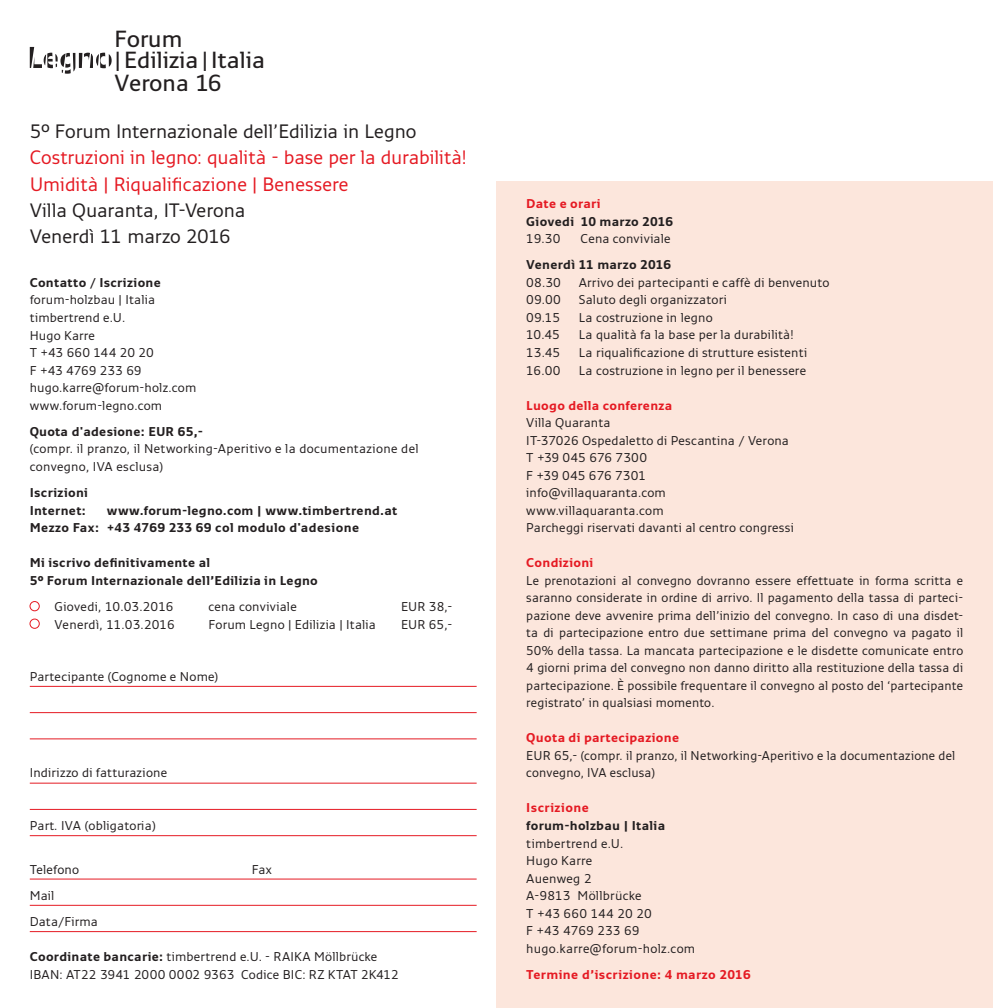
<style>
.page{position:relative;width:999px;height:1008px;background:#fff}
.page>*{position:absolute;margin:0;border:0;box-sizing:border-box;transform-origin:0 0}
.t1{font:600 23.1px/21px "Monitor";letter-spacing:.005em;color:#231f20}
.t2{font:19.25px/26.2px "Monitor";letter-spacing:-.005em;color:#231f20}
.t3{font:19.25px/26.2px "Monitor";letter-spacing:-.005em;color:#e51a23}
.t4{font:12.6px/17.5px "Monitor";letter-spacing:.015em;color:#231f20}
.t5{font:700 12.6px/17.5px "Monitor";letter-spacing:.02em;color:#231f20}
.t6{font:700 12.6px "Monitor";letter-spacing:.025em;color:#e51a23}
.s1{font-weight:400}
.s2{font-weight:700}
</style>
<div class="page">
<div style="left:496px;top:182px;width:496px;height:825px;background:#fce6dc"></div>
<div style="left:30px;top:601px;width:9px;height:9px;border:1px solid #e51a23;border-radius:50%"></div>
<div style="left:30px;top:618px;width:9px;height:10px;border:1px solid #e51a23;border-radius:50%"></div>
<hr style="left:30px;top:685px;width:446px;height:1px;background:#e51a23">
<hr style="left:30px;top:782px;width:446px;height:1px;background:#e51a23">
<hr style="left:30px;top:904px;width:446px;height:1px;background:#e51a23">
<hr style="left:30px;top:712px;width:446px;height:1px;background:#e51a23">
<hr style="left:30px;top:808px;width:446px;height:1px;background:#e51a23">
<hr style="left:30px;top:738px;width:446px;height:1px;background:#e51a23">
<hr style="left:30px;top:835px;width:446px;height:1px;background:#e51a23">
<hr style="left:30px;top:930px;width:446px;height:1px;background:#e51a23">
<hr style="left:30px;top:878px;width:446px;height:1px;background:#e51a23">
<svg style="left:30px;top:47px;width:82px;height:27px"></svg>
<h1 class="t1" style="left:114px;top:28px;width:152px">Forum <span class="s1">|</span>Edilizia<span class="s1">|</span>Italia</h1>
<h1 class="t1" style="left:114px;top:72px;width:109px">Verona 16</h1>
<h2 class="t2" style="left:30px;top:117px;width:388px">5° Forum Internazionale dell’Edilizia in Legno</h2>
<h2 class="t3" style="left:30px;top:144px;width:438px">Costruzioni in legno: qualità - base per la durabilità!<br>Umidità | Riqualificazione | Benessere</h2>
<h2 class="t2" style="left:30px;top:196px;width:217px">Villa Quaranta, IT-Verona<br>Venerdì 11 marzo 2016</h2>
<p class="t5" style="left:30px;top:273px;width:133px">Contatto / Iscrizione</p>
<p class="t4" style="left:30px;top:291px;width:168px">forum-holzbau | Italia timbertrend e.U.<br>Hugo Karre<br>T +43 660 144 20 20<br>F +43 4769 233 69 hugo.karre@forum-holz.com www.forum-legno.com</p>
<p class="t5" style="left:30px;top:422px;width:175px">Quota d'adesione: EUR 65,-</p>
<p class="t4" style="left:30px;top:439px;width:390px">(compr. il pranzo, il Networking-Aperitivo e la documentazione del convegno, IVA esclusa)</p>
<p class="t5" style="left:30px;top:483px;width:60px">Iscrizioni<br>Internet:</p>
<p class="t5" style="left:30px;top:501px;width:369px;text-indent:77px">www.forum-legno.com | www.timbertrend.at<br>Mezzo Fax: +43 4769 233 69 col modulo d'adesione</p>
<p class="t5" style="left:30px;top:553px;width:289px">Mi iscrivo definitivamente al<br>5° Forum Internazionale dell’Edilizia in Legno</p>
<p class="t4" style="left:55px;top:597px;width:120px">Giovedi, 10.03.2016</p>
<p class="t4" style="left:208px;top:597px;width:90px">cena conviviale</p>
<p class="t4" style="left:401px;top:597px;width:53px">EUR 38,-</p>
<p class="t4" style="left:55px;top:614px;width:122px">Venerdì, 11.03.2016</p>
<p class="t4" style="left:208px;top:614px;width:169px">Forum Legno | Edilizia | Italia</p>
<p class="t4" style="left:401px;top:614px;width:53px">EUR 65,-</p>
<p class="t4" style="left:30px;top:667px;width:190px">Partecipante (Cognome e Nome)</p>
<p class="t4" style="left:30px;top:763px;width:139px">Indirizzo di fatturazione</p>
<p class="t4" style="left:30px;top:816px;width:127px">Part. IVA (obligatoria)</p>
<p class="t4" style="left:30px;top:859px;width:51px">Telefono</p>
<p class="t4" style="left:252px;top:859px;width:21px">Fax</p>
<p class="t4" style="left:30px;top:881px;width:70px;line-height:26.2px">Mail<br>Data/Firma</p>
<p class="t4" style="left:30px;top:947px;width:370px"><span class="s2">Coordinate bancarie:</span> timbertrend e.U. - RAIKA Möllbrücke<br>IBAN: AT22 3941 2000 0002 9363 Codice BIC: RZ KTAT 2K412</p>
<p class="t6" style="left:526px;top:196px;width:76px">Date e orari</p>
<p class="t5" style="left:526px;top:212px;width:148px">Giovedi 10 marzo 2016</p>
<p class="t4" style="left:526px;top:229px;width:36px">19.30</p>
<p class="t4" style="left:580px;top:229px;width:92px">Cena conviviale</p>
<p class="t5" style="left:526px;top:256px;width:146px">Venerdì 11 marzo 2016</p>
<p class="t4" style="left:526px;top:273px;width:36px">08.30</p>
<p class="t4" style="left:578px;top:273px;width:252px">Arrivo dei partecipanti e caffè di benvenuto</p>
<p class="t4" style="left:526px;top:291px;width:36px">09.00</p>
<p class="t4" style="left:578px;top:291px;width:149px">Saluto degli organizzatori</p>
<p class="t4" style="left:526px;top:308px;width:35px">09.15</p>
<p class="t4" style="left:578px;top:308px;width:135px">La costruzione in legno</p>
<p class="t4" style="left:526px;top:326px;width:35px">10.45</p>
<p class="t4" style="left:578px;top:326px;width:216px">La qualità fa la base per la durabilità!</p>
<p class="t4" style="left:526px;top:343px;width:35px">13.45</p>
<p class="t4" style="left:578px;top:343px;width:230px">La riqualificazione di strutture esistenti</p>
<p class="t4" style="left:526px;top:361px;width:36px">16.00</p>
<p class="t4" style="left:578px;top:361px;width:229px">La costruzione in legno per il benessere</p>
<p class="t6" style="left:526px;top:397px;width:148px">Luogo della conferenza</p>
<p class="t4" style="left:526px;top:413px;width:269px">Villa Quaranta<br>IT-37026 Ospedaletto di Pescantina / Verona<br>T +39 045 676 7300<br>F +39 045 676 7301<br>info@villaquaranta.com www.villaquaranta.com<br>Parcheggi riservati davanti al centro congressi</p>
<p class="t6" style="left:526px;top:554px;width:69px">Condizioni</p>
<p class="t4" style="left:526px;top:571px;width:438px;text-align:justify">Le prenotazioni al convegno dovranno essere effettuate in forma scritta e saranno considerate in ordine di arrivo. Il pagamento della tassa di parteci&shy;pazione deve avvenire prima dell’inizio del convegno. In caso di una disdet&shy;ta di partecipazione entro due settimane prima del convegno va pagato il 50% della tassa. La mancata partecipazione e le disdette comunicate entro 4 giorni prima del convegno non danno diritto alla restituzione della tassa di partecipazione. È possibile frequentare il convegno al posto del ‘partecipante registrato’ in qualsiasi momento.</p>
<p class="t6" style="left:526px;top:729px;width:154px">Quota di partecipazione</p>
<p class="t4" style="left:526px;top:746px;width:430px">EUR 65,- (compr. il pranzo, il Networking-Aperitivo e la documentazione del convegno, IVA esclusa)</p>
<p class="t6" style="left:526px;top:799px;width:64px">Iscrizione</p>
<p class="t5" style="left:526px;top:816px;width:140px">forum-holzbau | Italia</p>
<p class="t4" style="left:526px;top:833px;width:170px">timbertrend e.U.<br>Hugo Karre<br>Auenweg 2<br>A-9813 Möllbrücke<br>T +43 660 144 20 20<br>F +43 4769 233 69 hugo.karre@forum-holz.com</p>
<p class="t6" style="left:526px;top:966px;width:226px">Termine d’iscrizione: 4 marzo 2016</p>
</div>
